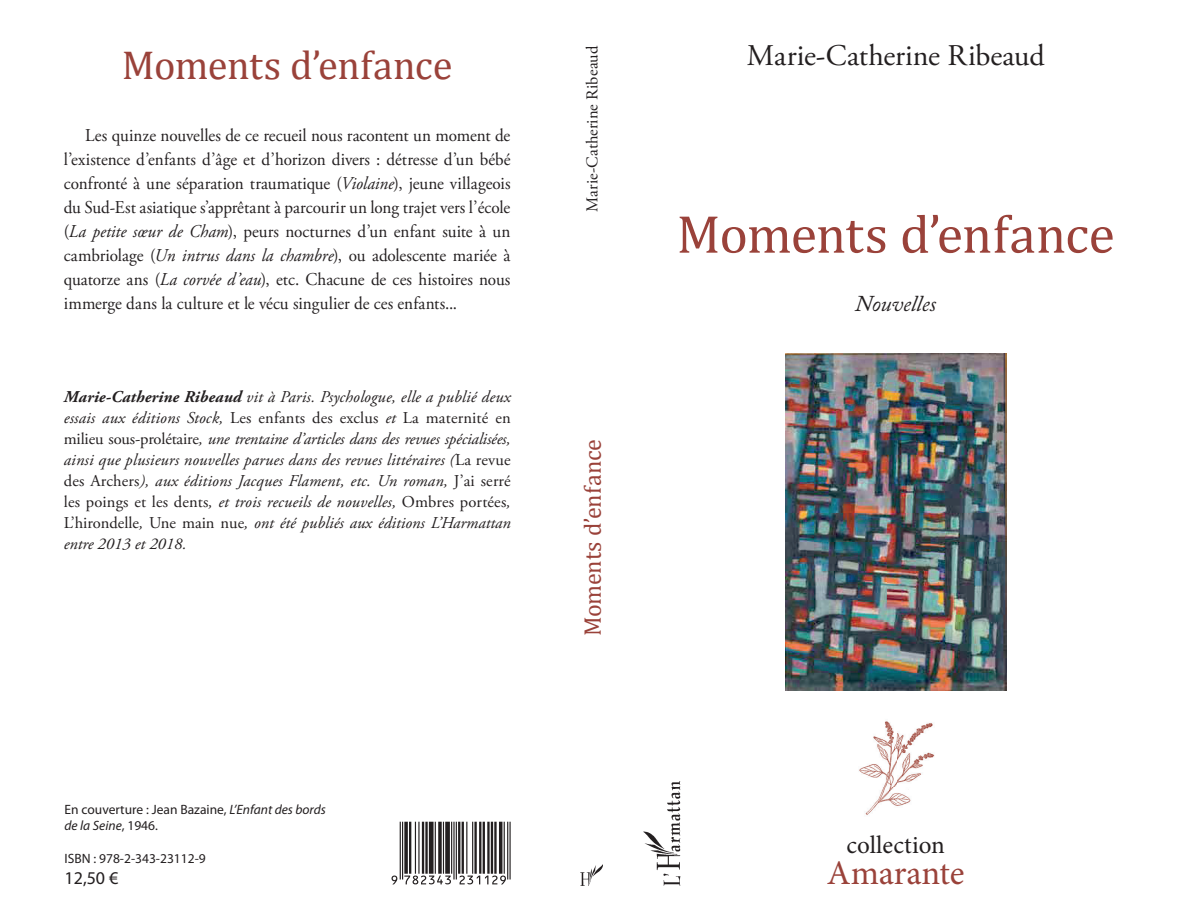
<style>
.page{position:relative;width:1183px;height:915px;background:#fff}
.page>*{position:absolute;margin:0;border:0;box-sizing:border-box;transform-origin:0 0}
.t1{font:54px "Cambria";letter-spacing:-.02em;color:#9a423a}
.t2{font:40.5px "Cambria";letter-spacing:-.015em;color:#9a423a}
.t3{font:34.5px "Minion Pro";letter-spacing:-.005em;color:#9a423a}
.t4{font:30px "Adobe Garamond Pro";color:#231f20}
.t5{font:25.05px "Minion Pro";color:#231f20}
.t6{font:24px "Cambria";letter-spacing:-.01em;color:#9a423a}
.t7{font:italic 22.5px "Adobe Caslon Pro";letter-spacing:-.005em;color:#231f20}
.t8{font:18px/24px "Adobe Garamond Pro";letter-spacing:.005em;color:#231f20;text-align:justify;scale:.95 1}
.t9{font:18px "Myriad Pro";color:#231f20}
.t10{font:italic 16.5px/21px "Adobe Garamond Pro";color:#231f20;text-align:justify}
.t11{font:16.5px "Adobe Garamond Pro";letter-spacing:.005em;color:#231f20}
.t12{font:13.5px/16.2px "Myriad Pro";color:#231f20}
.s1{font-style:italic}
.s2{font-weight:700}
.s3{font-style:normal}
</style>
<div class="page">
<img style="left:580px;top:865px;width:22px;height:19px">
<img style="left:785px;top:353px;width:220px;height:337px">
<img style="left:859px;top:721px;width:76px;height:94px">
<img style="left:643px;top:781px;width:37px;height:103px">
<svg style="left:391px;top:821px;width:119px;height:63px"></svg>
<h2 class="t2" style="left:122px;top:42px;width:332px">Moments d’enfance</h2>
<h3 class="t4" style="left:746px;top:38px;width:299px">Marie-Catherine Ribeaud</h3>
<p class="t11" style="left:582px;top:212px;width:167px;rotate:-90deg">Marie-Catherine Ribeaud</p>
<p class="t8" style="left:64px;top:124px;width:471px;text-indent:21px">Les quinze nouvelles de ce recueil nous racontent un moment de l’existence d’enfants d’âge et d’horizon divers : détresse d’un bébé confronté à une séparation traumatique (<span class="s1">Violaine</span>), jeune villageois du Sud-Est asiatique s’apprêtant à parcourir un long trajet vers l’école (<span class="s1">La petite sœur de Cham</span>), peurs nocturnes d’un enfant suite à un cambriolage (<span class="s1">Un intrus dans la chambre</span>), ou adolescente mariée à quatorze ans (<span class="s1">La corvée d’eau</span>), etc. Chacune de ces histoires nous immerge dans la culture et le vécu singulier de ces enfants...</p>
<h1 class="t1" style="left:676px;top:202px;width:439px">Moments d’enfance</h1>
<p class="t7" style="left:854px;top:290px;width:82px">Nouvelles</p>
<p class="t10" style="left:64px;top:386px;width:448px"><span class="s2">Marie-Catherine Ribeaud</span> vit à Paris. Psychologue, elle a publié deux essais aux éditions Stock, <span class="s3">Les enfants des exclus</span> et <span class="s3">La maternité en milieu sous-prolétaire</span>, une trentaine d’articles dans des revues spécialisées, ainsi que plusieurs nouvelles parues dans des revues littéraires (<span class="s3">La revue des Archers</span>), aux éditions Jacques Flament, etc. Un roman, <span class="s3">J’ai serré les poings et les dents</span>, et trois recueils de nouvelles, <span class="s3">Ombres portées</span>, <span class="s3">L’hirondelle</span>, <span class="s3">Une main nue</span>, ont été publiés aux éditions L’Harmattan entre 2013 et 2018.</p>
<p class="t12" style="left:64px;top:801px;width:263px">En couverture : Jean Bazaine, <span class="s1">L’Enfant des bords de la Seine</span>, 1946.</p>
<p class="t12" style="left:64px;top:850px;width:143px">ISBN : 978-2-343-23112-9</p>
<p class="t9" style="left:64px;top:868px;width:55px">12,50 €</p>
<h3 class="t6" style="left:578px;top:636px;width:199px;rotate:-90deg">Moments d’enfance</h3>
<h3 class="t5" style="left:846px;top:827px;width:100px">collection</h3>
<h3 class="t3" style="left:826px;top:849px;width:139px">Amarante</h3>
</div>
